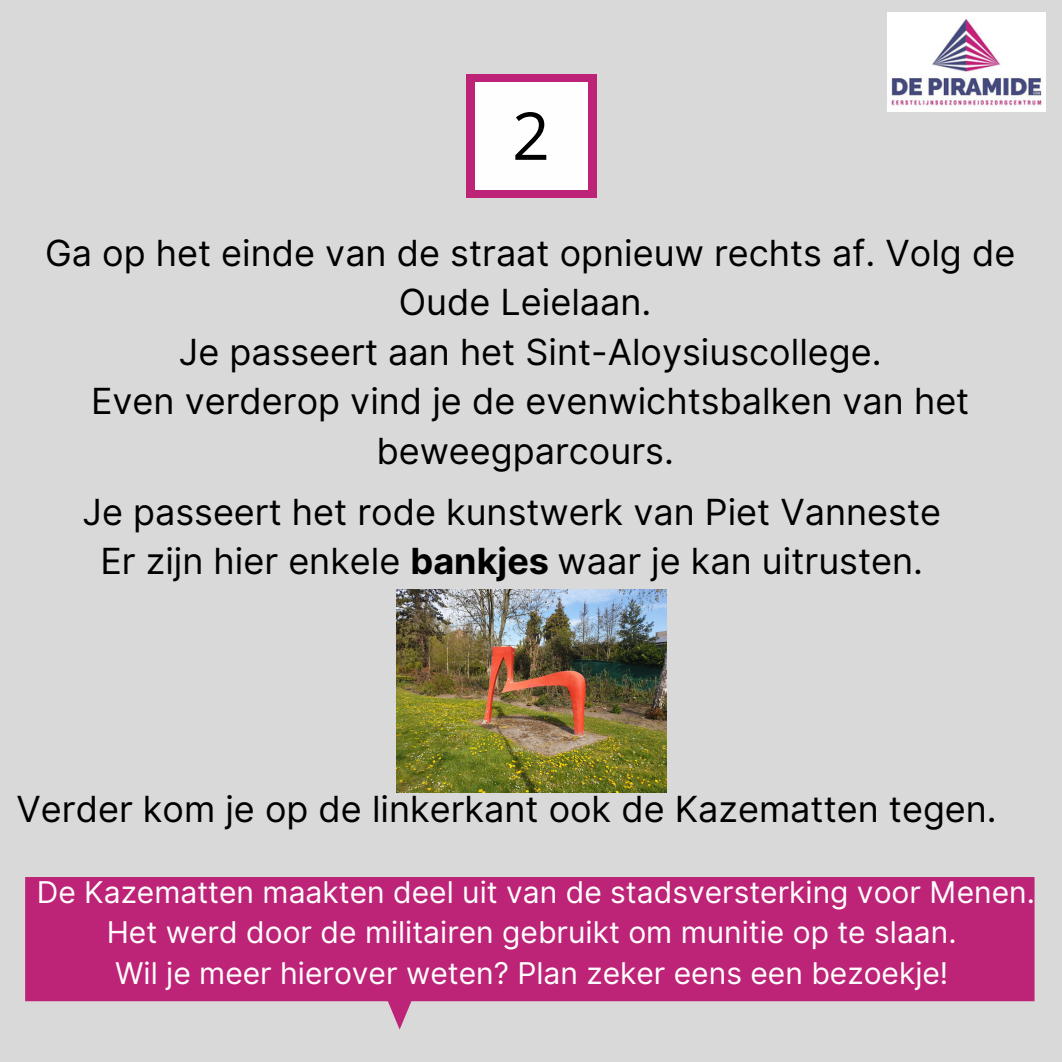
<style>
.page{position:relative;width:1062px;height:1062px;background:#d9d9d9}
.page>*{position:absolute;margin:0;border:0;box-sizing:border-box;transform-origin:0 0}
.t1{font:66px "Open Sans";color:#000}
.t2{font:36px/49.5px "Inter";color:#000;text-align:center}
.t3{font:30px/40.5px "Inter";color:#fffeff;text-align:center}
.s1{font-weight:700}
</style>
<div class="page">
<img style="left:888px;top:13px;width:157px;height:99px">
<div style="left:466px;top:74px;width:131px;height:123px;background:#bd2477"></div>
<div style="left:475px;top:82px;width:113px;height:108px;background:#fffeff"></div>
<svg style="left:25px;top:877px;width:1010px;height:153px;fill:#bd2477"></svg>
<img style="left:396px;top:590px;width:270px;height:202px">
<h1 class="t1" style="left:512px;top:89px;width:39px">2</h1>
<p class="t2" style="left:45px;top:228px;width:972px">Ga op het einde van de straat opnieuw rechts af. Volg de Oude Leielaan.<br>Je passeert aan het Sint-Aloysiuscollege.<br>Even verderop vind je de evenwichtsbalken van het beweegparcours.</p>
<p class="t2" style="left:83px;top:487px;width:860px">Je passeert het rode kunstwerk van Piet Vanneste<br>Er zijn hier enkele <span class="s1">bankjes</span> waar je kan uitrusten.</p>
<p class="t2" style="left:17px;top:784px;width:982px">Verder kom je op de linkerkant ook de Kazematten tegen.</p>
<p class="t3" style="left:37px;top:872px;width:1000px">De Kazematten maakten deel uit van de stadsversterking voor Menen.<br>Het werd door de militairen gebruikt om munitie op te slaan.<br>Wil je meer hierover weten? Plan zeker eens een bezoekje!</p>
</div>
